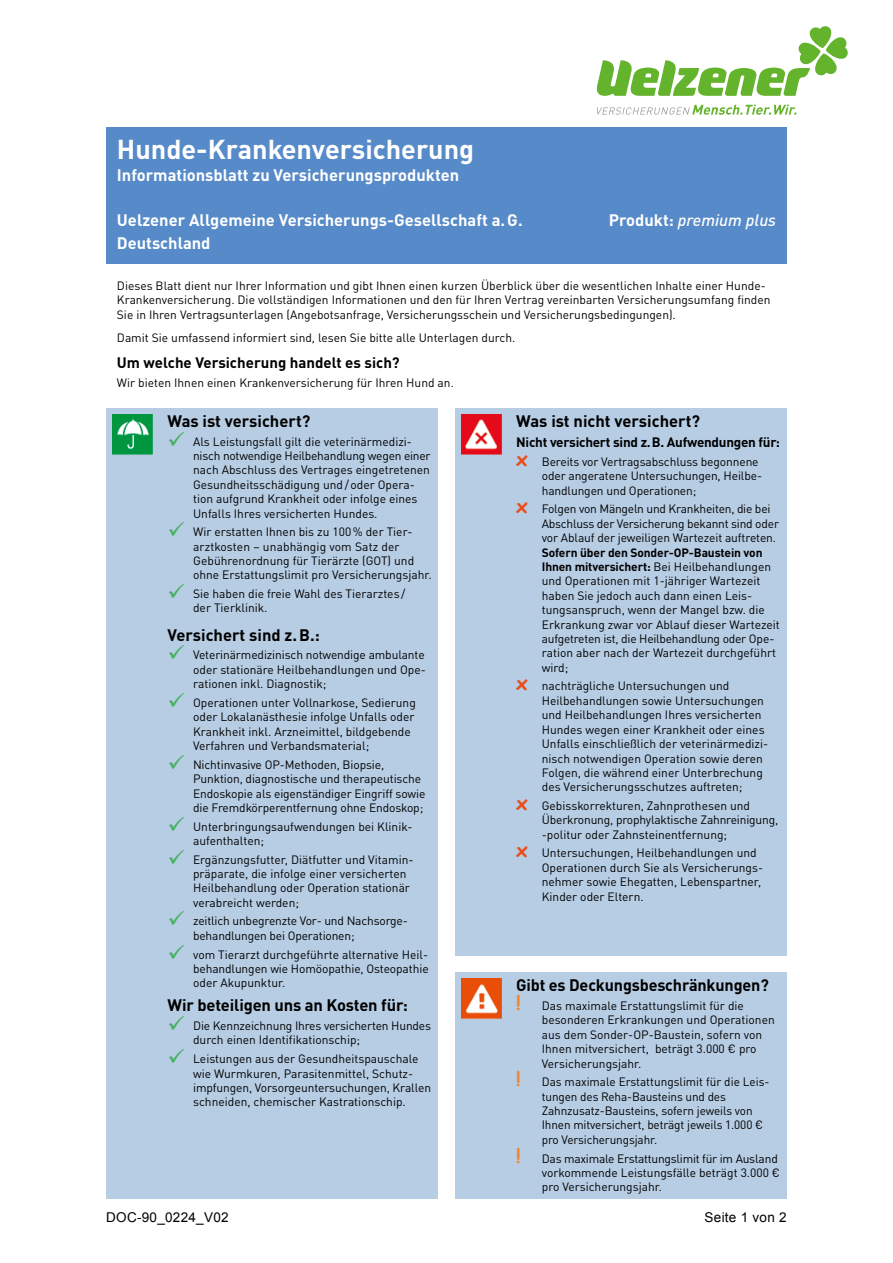
<style>
.page{position:relative;width:893px;height:1263px;background:#fff}
.page>*{position:absolute;margin:0;border:0;box-sizing:border-box;transform-origin:0 0}
.t1{font:700 27px "DINOT";color:#fff}
.t2{font:700 19.5px "Comic Sans MS";color:#f1862e}
.t3{font:700 16.5px "DINOT";letter-spacing:-.01em;color:#000}
.t4{font:700 16.5px/22.5px "DINOT";color:#fff}
.t5{font:italic 500 16.5px "DINOT";color:#fff}
.t6{font:700 15px "DINOT";color:#000}
.t7{font:700 13.5px "DINOT";letter-spacing:-.02em;color:#000}
.t8{font:13.5px "Arial";letter-spacing:.02em;color:#000}
.t9{font:12px/14.4px "DINOT";color:#000}
.t10{font:12px/14.4px "DINOT";letter-spacing:-.02em;color:#000}
.s1{font-weight:700;font-style:normal}
.s2{color:#49b065}
.s3{font-family:"Comic Sans MS";font-weight:700;font-size:19.5px;color:#e94d1b}
.s4{font-weight:700}
</style>
<div class="page">
<div style="left:106px;top:128px;width:681px;height:136px;background:#578ac8"></div>
<div style="left:106px;top:408px;width:332px;height:791px;background:#b7cde4"></div>
<img style="left:112px;top:414px;width:41px;height:41px">
<div style="left:455px;top:973px;width:332px;height:226px;background:#b7cde4"></div>
<img style="left:461px;top:979px;width:40px;height:40px">
<div style="left:455px;top:408px;width:332px;height:548px;background:#b7cde4"></div>
<img style="left:461px;top:414px;width:40px;height:41px">
<svg style="left:597px;top:105px;width:200px;height:10px"></svg>
<svg style="left:596px;top:26px;width:252px;height:70px"></svg>
<h1 class="t1" style="left:117px;top:131px;width:359px">Hunde-Krankenversicherung</h1>
<h3 class="t4" style="left:117px;top:164px;width:344px">Informationsblatt zu Versicherungsprodukten</h3>
<h3 class="t4" style="left:117px;top:209px;width:407px">Uelzener Allgemeine Versicherungs-Gesellschaft a. G.<br>Deutschland</h3>
<h3 class="t5" style="left:609px;top:210px;width:169px"><span class="s1">Produkt:</span> premium plus</h3>
<p class="t9" style="left:117px;top:278px;width:655px">Dieses Blatt dient nur Ihrer Information und gibt Ihnen einen kurzen Überblick über die wesentlichen Inhalte einer Hunde-<br>Krankenversicherung. Die vollständigen Informationen und den für Ihren Vertrag vereinbarten Versicherungsumfang finden<br>Sie in Ihren Vertragsunterlagen (Angebotsanfrage, Versicherungsschein und Versicherungsbedingungen).</p>
<p class="t9" style="left:117px;top:330px;width:400px">Damit Sie umfassend informiert sind, lesen Sie bitte alle Unterlagen durch.</p>
<p class="t6" style="left:117px;top:353px;width:284px">Um welche Versicherung handelt es sich?</p>
<p class="t9" style="left:117px;top:375px;width:338px">Wir bieten Ihnen einen Krankenversicherung für Ihren Hund an.</p>
<h3 class="t3" style="left:168px;top:410px;width:144px">Was ist versichert?</h3>
<p class="t9" style="left:193px;top:434px;width:239px;text-indent:-26px"><span class="s2">✓</span> Als Leistungsfall gilt die veterinärmedizi&shy;nisch notwendige Heilbehandlung wegen einer nach Abschluss des Vertrages eingetretenen Gesundheitsschädigung und / oder Opera&shy;tion aufgrund Krankheit oder infolge eines Unfalls Ihres versicherten Hundes.</p>
<p class="t9" style="left:193px;top:524px;width:240px;text-indent:-26px"><span class="s2">✓</span> Wir erstatten Ihnen bis zu 100 % der Tier&shy;arztkosten – unabhängig vom Satz der Gebührenordnung für Tierärzte (GOT) und ohne Erstattungslimit pro Versicherungsjahr.</p>
<p class="t9" style="left:193px;top:586px;width:214px;text-indent:-26px"><span class="s2">✓</span> Sie haben die freie Wahl des Tierarztes / der Tierklinik.</p>
<h3 class="t3" style="left:168px;top:624px;width:154px">Versichert sind z. B.:</h3>
<p class="t9" style="left:193px;top:648px;width:234px;text-align:justify;text-indent:-26px"><span class="s2">✓</span> Veterinärmedizinisch notwendige ambulante oder stationäre Heilbehandlungen und Ope&shy;rationen inkl. Diagnostik;</p>
<p class="t9" style="left:193px;top:695px;width:224px;text-indent:-26px"><span class="s2">✓</span> Operationen unter Vollnarkose, Sedierung oder Lokalanästhesie infolge Unfalls oder Krankheit inkl. Arzneimittel, bildgebende Verfahren und Verbandsmaterial;</p>
<p class="t9" style="left:193px;top:757px;width:234px;text-indent:-26px"><span class="s2">✓</span> Nichtinvasive OP-Methoden, Biopsie, Punktion, diagnostische und therapeutische Endoskopie als eigenständiger Eingriff sowie die Fremdkörperentfernung ohne Endoskop;</p>
<p class="t9" style="left:193px;top:819px;width:221px;text-indent:-26px"><span class="s2">✓</span> Unterbringungsaufwendungen bei Klinik&shy;aufenthalten;</p>
<p class="t9" style="left:193px;top:852px;width:222px;text-indent:-26px"><span class="s2">✓</span> Ergänzungsfutter, Diätfutter und Vitamin&shy;präparate, die infolge einer versicherten Heilbehandlung oder Operation stationär verabreicht werden;</p>
<p class="t9" style="left:193px;top:914px;width:216px;text-indent:-26px"><span class="s2">✓</span> zeitlich unbegrenzte Vor- und Nachsorge&shy;behandlungen bei Operationen;</p>
<p class="t9" style="left:193px;top:947px;width:237px;text-align:justify;text-indent:-26px"><span class="s2">✓</span> vom Tierarzt durchgeführte alternative Heil&shy;behandlungen wie Homöopathie, Osteopathie oder Akupunktur.</p>
<h3 class="t3" style="left:168px;top:995px;width:242px">Wir beteiligen uns an Kosten für:</h3>
<p class="t9" style="left:193px;top:1018px;width:239px;text-indent:-26px"><span class="s2">✓</span> Die Kennzeichnung Ihres versicherten Hundes durch einen Identifikationschip;</p>
<p class="t9" style="left:193px;top:1051px;width:240px;text-indent:-26px"><span class="s2">✓</span> Leistungen aus der Gesundheitspauschale wie Wurmkuren, Parasitenmittel, Schutz&shy;impfungen, Vorsorgeuntersuchungen, Krallen schneiden, chemischer Kastrationschip.</p>
<h3 class="t3" style="left:516px;top:410px;width:185px">Was ist nicht versichert?</h3>
<p class="t7" style="left:516px;top:434px;width:265px">Nicht versichert sind z. B. Aufwendungen für:</p>
<p class="t9" style="left:542px;top:454px;width:222px;text-indent:-26px"><span class="s3">x</span> Bereits vor Vertragsabschluss begonnene oder angeratene Untersuchungen, Heilbe&shy;handlungen und Operationen;</p>
<p class="t10" style="left:542px;top:502px;width:239px;text-indent:-26px"><span class="s3">x</span> Folgen von Mängeln und Krankheiten, die bei<br>Abschluss der Versicherung bekannt sind oder vor Ablauf der jeweiligen Wartezeit auftreten.</p>
<p class="t9" style="left:542px;top:545px;width:240px"><span class="s4">Sofern über den Sonder-OP-Baustein von Ihnen mitversichert:</span> Bei Heilbehandlungen und Operationen mit 1-jähriger Wartezeit haben Sie jedoch auch dann einen Leis&shy;tungsanspruch, wenn der Mangel bzw. die Erkrankung zwar vor Ablauf dieser Wartezeit aufgetreten ist, die Heilbehandlung oder Ope&shy;ration aber nach der Wartezeit durchgeführt wird;</p>
<p class="t9" style="left:542px;top:679px;width:228px;text-indent:-26px"><span class="s3">x</span> nachträgliche Untersuchungen und Heilbehandlungen sowie Untersuchungen und Heilbehandlungen Ihres versicherten Hundes wegen einer Krankheit oder eines Unfalls einschließlich der veterinärmedizi&shy;nisch notwendigen Operation sowie deren Folgen, die während einer Unterbrechung des Versicherungsschutzes auftreten;</p>
<p class="t9" style="left:542px;top:798px;width:238px;text-indent:-26px"><span class="s3">x</span> Gebisskorrekturen, Zahnprothesen und<br>Überkronung, prophylaktische Zahnreinigung, -politur oder Zahnsteinentfernung;</p>
<p class="t9" style="left:542px;top:846px;width:223px;text-indent:-26px"><span class="s3">x</span> Untersuchungen, Heilbehandlungen und Operationen durch Sie als Versicherungs&shy;nehmer sowie Ehegatten, Lebenspartner, Kinder oder Eltern.</p>
<h3 class="t3" style="left:516px;top:974px;width:254px">Gibt es Deckungsbeschränkungen?</h3>
<h2 class="t2" style="left:516px;top:988px;width:6px">!</h2>
<p class="t9" style="left:542px;top:998px;width:235px">Das maximale Erstattungslimit für die besonderen Erkrankungen und Operationen aus dem Sonder-OP-Baustein, sofern von Ihnen mitversichert, beträgt 3.000 € pro Versicherungsjahr.</p>
<h2 class="t2" style="left:516px;top:1065px;width:6px">!</h2>
<p class="t9" style="left:542px;top:1074px;width:229px">Das maximale Erstattungslimit für die Leis&shy;tungen des Reha-Bausteins und des Zahnzusatz-Bausteins, sofern jeweils von Ihnen mitversichert, beträgt jeweils 1.000 € pro Versicherungsjahr.</p>
<h2 class="t2" style="left:516px;top:1141px;width:6px">!</h2>
<p class="t9" style="left:542px;top:1151px;width:240px">Das maximale Erstattungslimit für im Ausland vorkommende Leistungsfälle beträgt 3.000 € pro Versicherungsjahr.</p>
<p class="t8" style="left:106px;top:1208px;width:124px">DOC-90_0224_V02</p>
<p class="t8" style="left:705px;top:1208px;width:84px">Seite 1 von 2</p>
</div>
